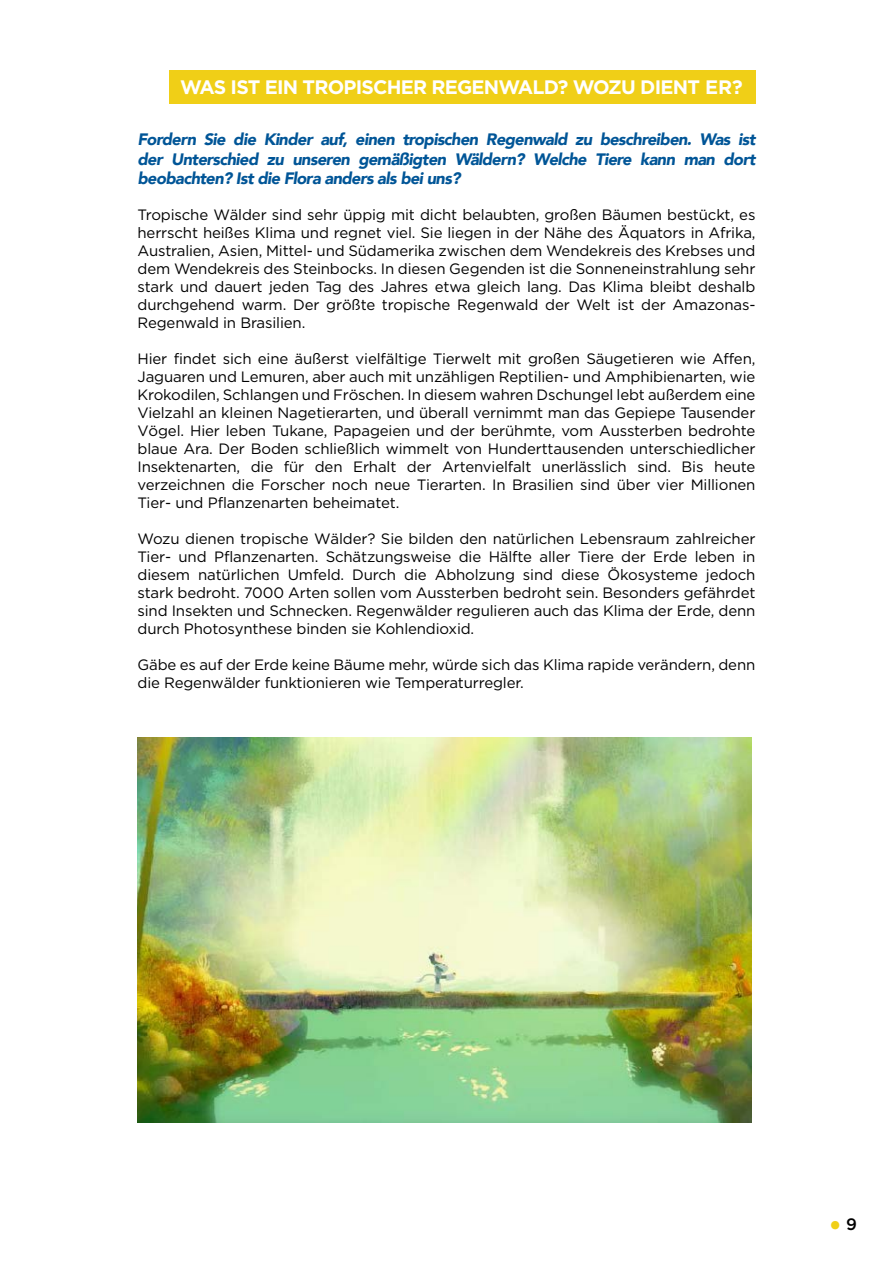
<style>
.page{position:relative;width:893px;height:1263px;background:#fff}
.page>*{position:absolute;margin:0;border:0;box-sizing:border-box;transform-origin:0 0}
.t1{font:31.5px "Minion Pro";color:#f0cf17}
.t2{font:700 19.5px "Gotham";letter-spacing:-.04em;color:#fff}
.t3{font:italic 900 16.5px/19.8px "Avenir";letter-spacing:-.04em;color:#005597;text-align:justify}
.t4{font:15px/18px "Gotham";letter-spacing:-.01em;color:#000;text-align:justify}
.s1{font-family:"Gotham";font-weight:500;font-size:16.5px;color:#000}
</style>
<div class="page">
<div style="left:169px;top:70px;width:586px;height:33px;background:#f0cf17"></div>
<img style="left:138px;top:738px;width:613px;height:385px">
<h2 class="t2" style="left:180px;top:76px;width:564px">WAS IST EIN TROPISCHER REGENWALD? WOZU DIENT ER?</h2>
<p class="t3" style="left:138px;top:129px;width:619px">Fordern Sie die Kinder auf, einen tropischen Regenwald zu beschreiben. Was ist der Unterschied zu unseren gemäßigten Wäldern? Welche Tiere kann man dort beobachten? Ist die Flora anders als bei uns?</p>
<p class="t4" style="left:138px;top:206px;width:619px">Tropische Wälder sind sehr üppig mit dicht belaubten, großen Bäumen bestückt, es herrscht heißes Klima und regnet viel. Sie liegen in der Nähe des Äquators in Afrika, Australien, Asien, Mittel- und Südamerika zwischen dem Wendekreis des Krebses und dem Wendekreis des Steinbocks. In diesen Gegenden ist die Sonneneinstrahlung sehr stark und dauert jeden Tag des Jahres etwa gleich lang. Das Klima bleibt deshalb durchgehend warm. Der größte tropische Regenwald der Welt ist der Amazonas-Regenwald in Brasilien.</p>
<p class="t4" style="left:138px;top:350px;width:619px">Hier findet sich eine äußerst vielfältige Tierwelt mit großen Säugetieren wie Affen, Jaguaren und Lemuren, aber auch mit unzähligen Reptilien- und Amphibienarten, wie Krokodilen, Schlangen und Fröschen. In diesem wahren Dschungel lebt außerdem eine Vielzahl an kleinen Nagetierarten, und überall vernimmt man das Gepiepe Tausender Vögel. Hier leben Tukane, Papageien und der berühmte, vom Aussterben bedrohte blaue Ara. Der Boden schließlich wimmelt von Hunderttausenden unterschiedlicher Insektenarten, die für den Erhalt der Artenvielfalt unerlässlich sind. Bis heute verzeichnen die Forscher noch neue Tierarten. In Brasilien sind über vier Millionen Tier- und Pflanzenarten beheimatet.</p>
<p class="t4" style="left:138px;top:530px;width:619px">Wozu dienen tropische Wälder? Sie bilden den natürlichen Lebensraum zahlreicher Tier- und Pflanzenarten. Schätzungsweise die Hälfte aller Tiere der Erde leben in diesem natürlichen Umfeld. Durch die Abholzung sind diese Ökosysteme jedoch stark bedroht. 7000 Arten sollen vom Aussterben bedroht sein. Besonders gefährdet sind Insekten und Schnecken. Regenwälder regulieren auch das Klima der Erde, denn durch Photosynthese binden sie Kohlendioxid.</p>
<p class="t4" style="left:138px;top:656px;width:619px">Gäbe es auf der Erde keine Bäume mehr, würde sich das Klima rapide verändern, denn die Regenwälder funktionieren wie Temperaturregler.</p>
<h1 class="t1" style="left:829px;top:1201px;width:29px">• <span class="s1">9</span></h1>
</div>
